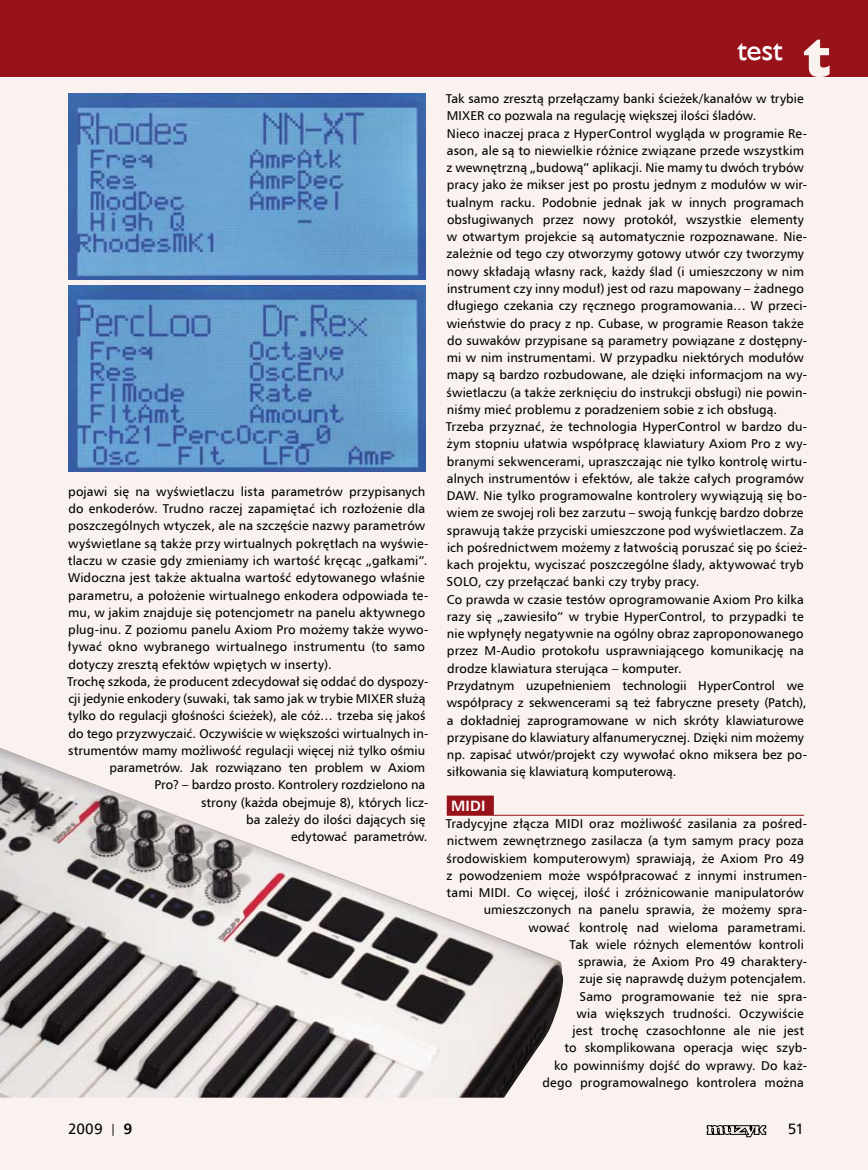
<style>
.page{position:relative;width:868px;height:1170px;background:#fff}
.page>*{position:absolute;margin:0;border:0;box-sizing:border-box;transform-origin:0 0}
.t1{font:54px "Humanst 521 X Bd EU";color:#f9f2ee}
.t2{font:30px "Humanst 521 EU";color:#fff}
.t3{font:15px "Humnst 777 EU";letter-spacing:-.01em;color:#000}
.t4{font:700 15px "Humnst 777 EU";color:#fff}
.t5{font:12.75px/17.2px "Humnst 777 EU";letter-spacing:.005em;color:#000}
.s1{font-size:12px}
.s2{font-weight:700}
</style>
<div class="page">
<div style="left:0;top:0;width:867px;height:1169px;background:#f9f2ee"></div>
<hr style="left:446px;top:815px;width:358px;height:1px;background:#98121a">
<img style="left:68px;top:94px;width:357px;height:186px">
<img style="left:68px;top:286px;width:357px;height:185px">
<img style="left:0;top:748px;width:563px;height:349px">
<svg style="left:706px;top:1125px;width:60px;height:11px"></svg>
<div style="left:0;top:0;width:867px;height:77px;background:#98121a"></div>
<p class="t5" style="left:68px;top:482px;width:358px">pojawi się na wyświetlaczu lista parametrów przypisanych</p>
<p class="t5" style="left:68px;top:500px;width:358px">do enkoderów. Trudno raczej zapamiętać ich rozłożenie dla</p>
<p class="t5" style="left:68px;top:517px;width:358px">poszczególnych wtyczek, ale na szczęście nazwy parametrów</p>
<p class="t5" style="left:68px;top:534px;width:362px">wyświetlane są także przy wirtualnych pokrętłach na wyświe-</p>
<p class="t5" style="left:68px;top:551px;width:361px">tlaczu w czasie gdy zmieniamy ich wartość kręcąc „gałkami”.</p>
<p class="t5" style="left:68px;top:569px;width:358px">Widoczna jest także aktualna wartość edytowanego właśnie</p>
<p class="t5" style="left:68px;top:586px;width:361px">parametru, a położenie wirtualnego enkodera odpowiada te-</p>
<p class="t5" style="left:68px;top:603px;width:358px">mu, w jakim znajduje się potencjometr na panelu aktywnego</p>
<p class="t5" style="left:68px;top:620px;width:361px">plug-inu. Z poziomu panelu Axiom Pro możemy także wywo-</p>
<p class="t5" style="left:68px;top:638px;width:358px">ływać okno wybranego wirtualnego instrumentu (to samo</p>
<p class="t5" style="left:68px;top:655px;width:265px">dotyczy zresztą efektów wpiętych w inserty).</p>
<p class="t5" style="left:67px;top:672px;width:363px">Trochę szkoda, że producent zdecydował się oddać do dyspozy-</p>
<p class="t5" style="left:68px;top:689px;width:359px">cji jedynie enkodery (suwaki, tak samo jak w trybie MIXER służą</p>
<p class="t5" style="left:68px;top:707px;width:359px">tylko do regulacji głośności ścieżek), ale cóż… trzeba się jakoś</p>
<p class="t5" style="left:68px;top:724px;width:361px">do tego przyzwyczaić. Oczywiście w większości wirtualnych in-</p>
<p class="t5" style="left:68px;top:741px;width:358px">strumentów mamy możliwość regulacji więcej niż tylko ośmiu</p>
<p class="t5" style="left:109px;top:758px;width:317px">parametrów. Jak rozwiązano ten problem w Axiom</p>
<p class="t5" style="left:154px;top:776px;width:272px">Pro? – bardzo prosto. Kontrolery rozdzielono na</p>
<p class="t5" style="left:201px;top:793px;width:229px">strony (każda obejmuje 8), których licz-</p>
<p class="t5" style="left:246px;top:810px;width:181px">ba zależy do ilości dających się</p>
<p class="t5" style="left:291px;top:827px;width:138px">edytować parametrów.</p>
<h2 class="t2" style="left:737px;top:31px;width:47px">test</h2>
<h1 class="t1" style="left:804px;top:25px;width:29px">t</h1>
<p class="t5" style="left:445px;top:90px;width:363px">Tak samo zresztą przełączamy banki ścieżek/kanałów w trybie MIXER co pozwala na regulację większej ilości śladów.<br>Nieco inaczej praca z HyperControl wygląda w programie Re&shy;ason, ale są to niewielkie różnice związane przede wszystkim z wewnętrzną „budową” aplikacji. Nie mamy tu dwóch trybów pracy jako że mikser jest po prostu jednym z modułów w wir&shy;tualnym racku. Podobnie jednak jak w innych programach obsługiwanych przez nowy protokół, wszystkie elementy w otwartym projekcie są automatycznie rozpoznawane. Nie&shy;zależnie od tego czy otworzymy gotowy utwór czy tworzymy nowy składają własny rack, każdy ślad (i umieszczony w nim instrument czy inny moduł) jest od razu mapowany – żadnego długiego czekania czy ręcznego programowania… W przeci&shy;wieństwie do pracy z np. Cubase, w programie Reason także do suwaków przypisane są parametry powiązane z dostępny&shy;mi w nim instrumentami. W przypadku niektórych modułów mapy są bardzo rozbudowane, ale dzięki informacjom na wy&shy;świetlaczu (a także zerknięciu do instrukcji obsługi) nie powin&shy;niśmy mieć problemu z poradzeniem sobie z ich obsługą.<br>Trzeba przyznać, że technologia HyperControl w bardzo du&shy;żym stopniu ułatwia współpracę klawiatury Axiom Pro z wy&shy;branymi sekwencerami, upraszczając nie tylko kontrolę wirtu&shy;alnych instrumentów i efektów, ale także całych programów DAW. Nie tylko programowalne kontrolery wywiązują się bo&shy;wiem ze swojej roli bez zarzutu – swoją funkcję bardzo dobrze sprawują także przyciski umieszczone pod wyświetlaczem. Za ich pośrednictwem możemy z łatwością poruszać się po ścież&shy;kach projektu, wyciszać poszczególne ślady, aktywować tryb SOLO, czy przełączać banki czy tryby pracy.<br>Co prawda w czasie testów oprogramowanie Axiom Pro kilka razy się „zawiesiło” w trybie HyperControl, to przypadki te nie wpłynęły negatywnie na ogólny obraz zaproponowanego przez M-Audio protokołu usprawniającego komunikację na drodze klawiatura sterująca – komputer.<br>Przydatnym uzupełnieniem technologii HyperControl we współpracy z sekwencerami są też fabryczne presety (Patch), a dokładniej zaprogramowane w nich skróty klawiaturowe przypisane do klawiatury alfanumerycznej. Dzięki nim możemy np. zapisać utwór/projekt czy wywołać okno miksera bez po&shy;siłkowania się klawiaturą komputerową.</p>
<p class="t4" style="left:451px;top:796px;width:36px">MIDI</p>
<p class="t5" style="left:445px;top:814px;width:363px;text-align:right">Tradycyjne złącza MIDI oraz możliwość zasilania za pośred&shy;nictwem zewnętrznego zasilacza (a tym samym pracy poza środowiskiem komputerowym) sprawiają, że Axiom Pro 49 z powodzeniem może współpracować z innymi instrumen&shy;tami MIDI. Co więcej, ilość i zróżnicowanie manipulatorów umieszczonych na panelu sprawia, że możemy spra&shy;wować kontrolę nad wieloma parametrami.<br>Tak wiele różnych elementów kontroli<br>sprawia, że Axiom Pro 49 charaktery-<br>zuje się naprawdę dużym potencjałem.<br>Samo programowanie też nie spra-<br>wia większych trudności. Oczywiście<br>jest trochę czasochłonne ale nie jest<br>to skomplikowana operacja więc szyb-<br>ko powinniśmy dojść do wprawy. Do każ-<br>dego programowalnego kontrolera można</p>
<p class="t3" style="left:68px;top:1119px;width:66px">2009 <span class="s1">|</span> <span class="s2">9</span></p>
<p class="t3" style="left:787px;top:1119px;width:18px">51</p>
</div>
